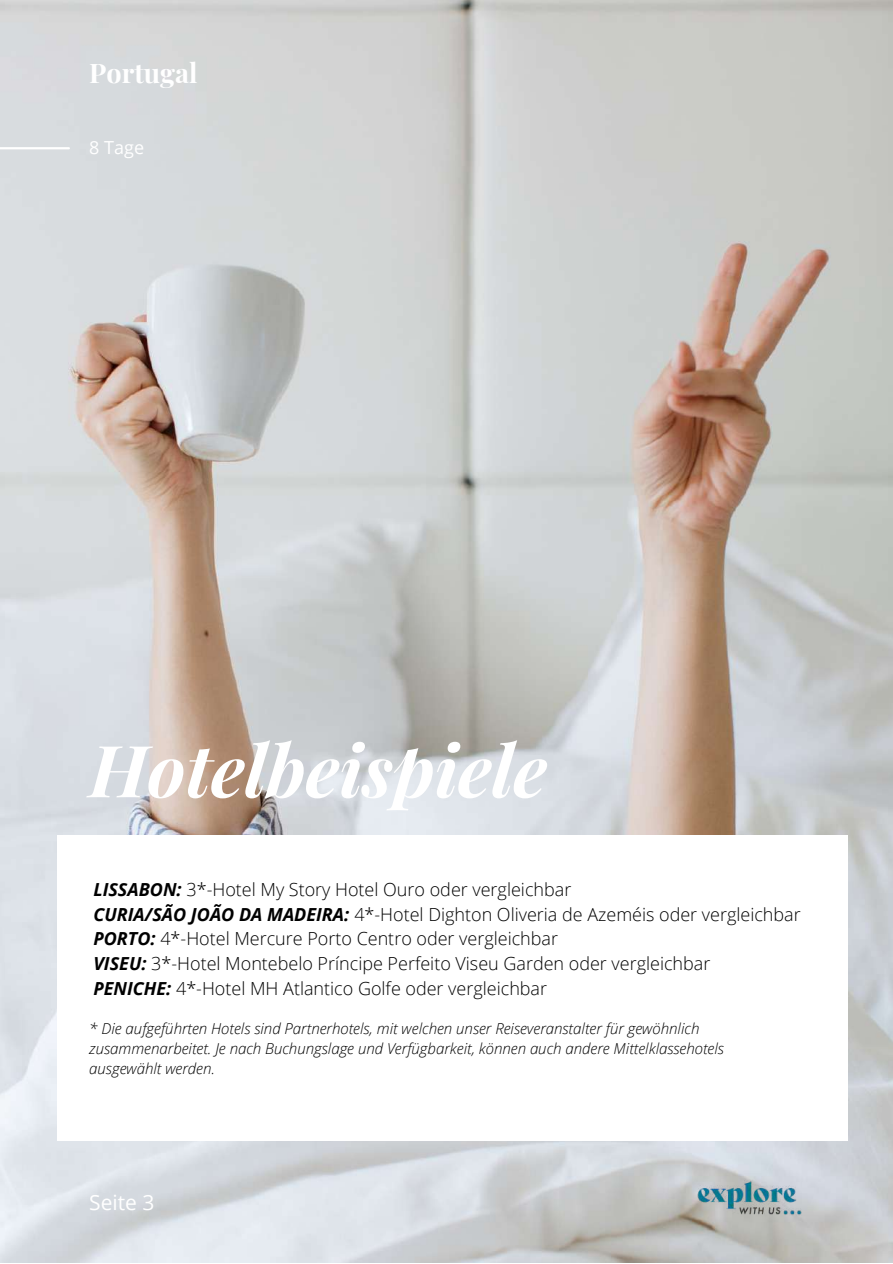
<style>
.page{position:relative;width:893px;height:1264px;background:#fff}
.page>*{position:absolute;margin:0;border:0;box-sizing:border-box;transform-origin:0 0}
.t1{font:italic 700 72px "Playfair Display";color:#fff}
.t2{font:700 27px "Playfair Display";color:#fff}
.t3{font:21px "Open Sans";color:#fff}
.t4{font:300 18px/24.8px "Open Sans";color:#000}
.t5{font:18px "Open Sans";color:#fff}
.t6{font:italic 300 15px/20.2px "Open Sans";color:#000}
.s1{font-weight:700;font-style:italic}
</style>
<div class="page">
<img style="left:0;top:0;width:892px;height:1262px">
<div style="left:58px;top:835px;width:790px;height:306px;background:#fff"></div>
<img style="left:696px;top:1178px;width:107px;height:37px">
<hr style="left:0;top:147px;width:69px;height:2px;background:#fff">
<h2 class="t2" style="left:89px;top:54px;width:110px">Portugal</h2>
<p class="t5" style="left:89px;top:135px;width:56px">8 Tage</p>
<h1 class="t1" style="left:89px;top:719px;width:459px">Hotelbeispiele</h1>
<p class="t4" style="left:93px;top:876px;width:708px"><span class="s1">LISSABON:</span> 3*-Hotel My Story Hotel Ouro oder vergleichbar<br><span class="s1">CURIA/SÃO JOÃO DA MADEIRA:</span> 4*-Hotel Dighton Oliveria de Azeméis oder vergleichbar <span class="s1">PORTO:</span> 4*-Hotel Mercure Porto Centro oder vergleichbar<br><span class="s1">VISEU:</span> 3*-Hotel Montebelo Príncipe Perfeito Viseu Garden oder vergleichbar<br><span class="s1">PENICHE:</span> 4*-Hotel MH Atlantico Golfe oder vergleichbar</p>
<p class="t6" style="left:89px;top:1017px;width:636px">* Die aufgeführten Hotels sind Partnerhotels, mit welchen unser Reiseveranstalter für gewöhnlich zusammenarbeitet. Je nach Buchungslage und Verfügbarkeit, können auch andere Mittelklassehotels ausgewählt werden.</p>
<p class="t3" style="left:89px;top:1187px;width:67px">Seite 3</p>
</div>
